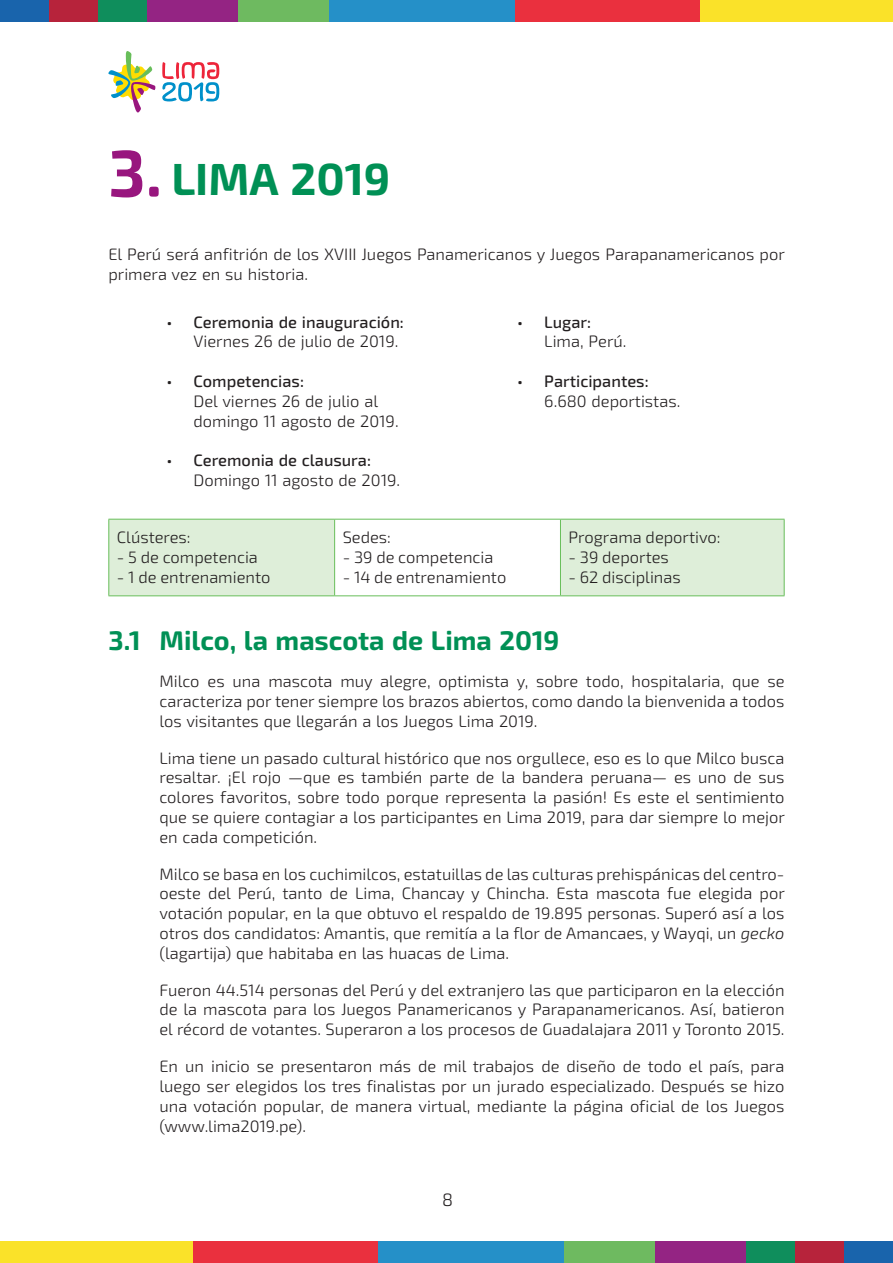
<style>
.page{position:relative;width:893px;height:1263px;background:#fff}
.page>*{position:absolute;margin:0;border:0;box-sizing:border-box;transform-origin:0 0}
.texto_11p{font:700 66px "Exo 2";color:#98167e}
.texto_11p-2{font:700 45px "Exo 2";color:#009055}
.t1{font:700 27px "Exo 2";color:#009055}
.t2{font:300 18px "Exo 2";color:#231f20}
.t3{font:300 16.5px/19.8px "Exo 2";color:#231f20;text-align:justify}
.t4{font:500 16.5px "Exo 2";color:#231f20}
.s1{font-style:italic}
</style>
<div class="page">
<div style="left:0;top:1242px;width:193px;height:21px;background:#fae229"></div>
<div style="left:193px;top:1242px;width:186px;height:21px;background:#ea303e"></div>
<div style="left:379px;top:1242px;width:185px;height:21px;background:#2590c8"></div>
<div style="left:564px;top:1242px;width:91px;height:21px;background:#6eba60"></div>
<div style="left:655px;top:1242px;width:91px;height:21px;background:#942483"></div>
<div style="left:746px;top:1242px;width:49px;height:21px;background:#0f8e5c"></div>
<div style="left:795px;top:1242px;width:49px;height:21px;background:#b7233b"></div>
<div style="left:844px;top:1242px;width:49px;height:21px;background:#1964ac"></div>
<div style="left:700px;top:0;width:193px;height:21px;background:#fae229"></div>
<div style="left:514px;top:0;width:186px;height:21px;background:#ea303e"></div>
<div style="left:329px;top:0;width:185px;height:21px;background:#2590c8"></div>
<div style="left:238px;top:0;width:91px;height:21px;background:#6eba60"></div>
<div style="left:147px;top:0;width:91px;height:21px;background:#942483"></div>
<div style="left:98px;top:0;width:49px;height:21px;background:#0f8e5c"></div>
<div style="left:49px;top:0;width:49px;height:21px;background:#b7233b"></div>
<div style="left:0;top:0;width:49px;height:21px;background:#1964ac"></div>
<svg style="left:108px;top:51px;width:47px;height:62px"></svg>
<svg style="left:162px;top:62px;width:57px;height:39px"></svg>
<svg style="left:109px;top:520px;width:675px;height:75px;fill:#deeed9"></svg>
<hr style="left:108px;top:519px;width:227px;height:1px;background:#68be5a">
<hr style="left:108px;top:519px;width:1px;height:76px;background:#68be5a">
<hr style="left:335px;top:519px;width:225px;height:1px;background:#68be5a">
<hr style="left:334px;top:519px;width:1px;height:76px;background:#68be5a">
<hr style="left:560px;top:519px;width:224px;height:1px;background:#68be5a">
<hr style="left:560px;top:519px;width:1px;height:76px;background:#68be5a">
<hr style="left:784px;top:519px;width:1px;height:76px;background:#68be5a">
<hr style="left:108px;top:595px;width:227px;height:1px;background:#68be5a">
<hr style="left:335px;top:595px;width:225px;height:1px;background:#68be5a">
<hr style="left:560px;top:595px;width:224px;height:1px;background:#68be5a">
<p class="texto_11p" style="left:108px;top:134px;width:55px">3.</p>
<p class="texto_11p-2" style="left:171px;top:152px;width:221px">LIMA 2019</p>
<p class="t3" style="left:108px;top:245px;width:678px">El Perú será anfitrión de los XVIII Juegos Panamericanos y Juegos Parapanamericanos por primera vez en su historia.</p>
<p class="t4" style="left:166px;top:312px;width:239px">• Ceremonia de inauguración:</p>
<p class="t3" style="left:193px;top:332px;width:206px">Viernes 26 de julio de 2019.</p>
<p class="t4" style="left:166px;top:371px;width:139px">• Competencias:</p>
<p class="t3" style="left:193px;top:391px;width:207px">Del viernes 26 de julio al domingo 11 agosto de 2019.</p>
<p class="t4" style="left:166px;top:451px;width:206px">• Ceremonia de clausura:</p>
<p class="t3" style="left:193px;top:471px;width:208px">Domingo 11 agosto de 2019.</p>
<p class="t4" style="left:517px;top:312px;width:75px">• Lugar:</p>
<p class="t3" style="left:544px;top:332px;width:84px">Lima, Perú.</p>
<p class="t4" style="left:517px;top:371px;width:133px">• Participantes:</p>
<p class="t3" style="left:544px;top:391px;width:138px">6.680 deportistas.</p>
<p class="t3" style="left:117px;top:528px;width:75px">Clústeres:</p>
<p class="t3" style="left:117px;top:548px;width:143px">- 5 de competencia</p>
<p class="t3" style="left:117px;top:568px;width:155px">- 1 de entrenamiento</p>
<p class="t3" style="left:343px;top:528px;width:50px">Sedes:</p>
<p class="t3" style="left:343px;top:548px;width:152px">- 39 de competencia</p>
<p class="t3" style="left:343px;top:568px;width:165px">- 14 de entrenamiento</p>
<p class="t3" style="left:569px;top:528px;width:154px">Programa deportivo:</p>
<p class="t3" style="left:569px;top:548px;width:102px">- 39 deportes</p>
<p class="t3" style="left:569px;top:568px;width:114px">- 62 disciplinas</p>
<p class="t1" style="left:108px;top:625px;width:453px">3.1 Milco, la mascota de Lima 2019</p>
<p class="t3" style="left:159px;top:672px;width:627px">Milco es una mascota muy alegre, optimista y, sobre todo, hospitalaria, que se caracteriza por tener siempre los brazos abiertos, como dando la bienvenida a todos los visitantes que llegarán a los Juegos Lima 2019.</p>
<p class="t3" style="left:159px;top:748px;width:627px">Lima tiene un pasado cultural histórico que nos orgullece, eso es lo que Milco busca resaltar. ¡El rojo —que es también parte de la bandera peruana— es uno de sus colores favoritos, sobre todo porque representa la pasión! Es este el sentimiento que se quiere contagiar a los participantes en Lima 2019, para dar siempre lo mejor en cada competición.</p>
<p class="t3" style="left:159px;top:864px;width:627px">Milco se basa en los cuchimilcos, estatuillas de las culturas prehispánicas del centro&shy;oeste del Perú, tanto de Lima, Chancay y Chincha. Esta mascota fue elegida por votación popular, en la que obtuvo el respaldo de 19.895 personas. Superó así a los otros dos candidatos: Amantis, que remitía a la flor de Amancaes, y Wayqi, un <span class="s1">gecko </span>(lagartija) que habitaba en las huacas de Lima.</p>
<p class="t3" style="left:159px;top:980px;width:627px">Fueron 44.514 personas del Perú y del extranjero las que participaron en la elección de la mascota para los Juegos Panamericanos y Parapanamericanos. Así, batieron el récord de votantes. Superaron a los procesos de Guadalajara 2011 y Toronto 2015.</p>
<p class="t3" style="left:159px;top:1057px;width:627px">En un inicio se presentaron más de mil trabajos de diseño de todo el país, para luego ser elegidos los tres finalistas por un jurado especializado. Después se hizo una votación popular, de manera virtual, mediante la página oficial de los Juegos (www.lima2019.pe).</p>
<p class="t2" style="left:442px;top:1190px;width:12px">8</p>
</div>
